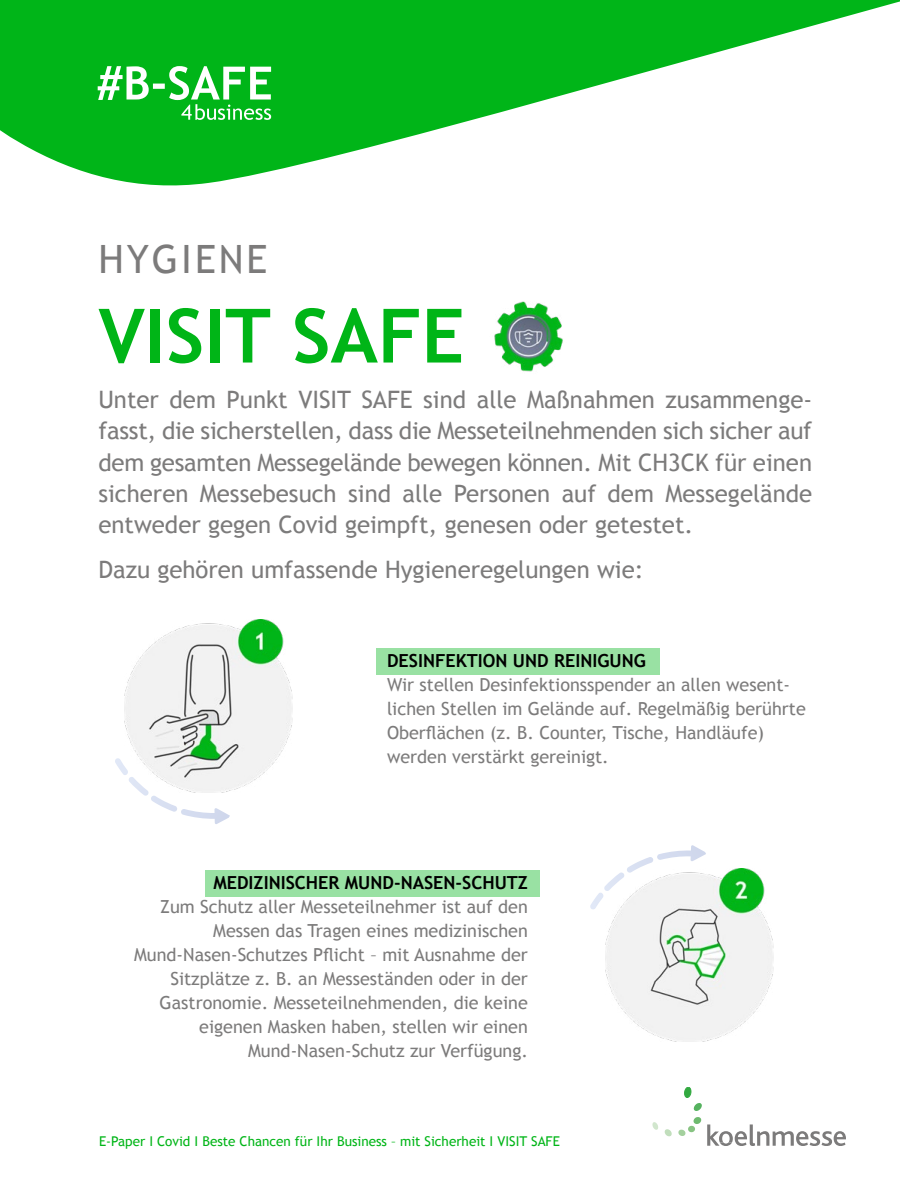
<style>
.page{position:relative;width:900px;height:1200px;background:#fff}
.page>*{position:absolute;margin:0;border:0;box-sizing:border-box;transform-origin:0 0}
.t1{font:700 75px "Trebuchet MS";color:#00b517}
.t2{font:39px "Trebuchet MS";letter-spacing:.075em;color:#7c7b7b}
.t3{font:24px/31.5px "Trebuchet MS";color:#7c7b7b;text-align:justify}
.t4{font:18px/24px "Trebuchet MS";color:#7c7b7b}
.t5{font:700 18px "Trebuchet MS";color:#000}
.t6{font:13.5px "Trebuchet MS";color:#00b517}
</style>
<div class="page">
<svg style="left:652px;top:1122px;width:20px;height:15px"></svg>
<svg style="left:678px;top:1087px;width:168px;height:59px"></svg>
<svg style="left:0;top:0;width:900px;height:186px;fill:#00b518"></svg>
<svg style="left:98px;top:66px;width:173px;height:54px"></svg>
<div style="left:206px;top:870px;width:334px;height:27px;background:#99e1a3"></div>
<div style="left:377px;top:648px;width:283px;height:27px;background:#99e1a3"></div>
<svg style="left:115px;top:758px;width:115px;height:66px"></svg>
<svg style="left:590px;top:845px;width:116px;height:65px"></svg>
<img style="left:494px;top:301px;width:69px;height:71px">
<img style="left:124px;top:620px;width:169px;height:173px">
<img style="left:605px;top:868px;width:169px;height:173px">
<h2 class="t2" style="left:98px;top:236px;width:171px">HYGIENE</h2>
<h1 class="t1" style="left:98px;top:289px;width:368px">VISIT SAFE</h1>
<p class="t3" style="left:98px;top:384px;width:715px">Unter dem Punkt VISIT SAFE sind alle Maßnahmen zusammenge&shy;fasst, die sicherstellen, dass die Messeteilnehmenden sich sicher auf dem gesamten Messegelände bewegen können. Mit CH3CK für einen sicheren Messebesuch sind alle Personen auf dem Messegelände entweder gegen Covid geimpft, genesen oder getestet.</p>
<h3 class="t3" style="left:98px;top:555px;width:547px">Dazu gehören umfassende Hygieneregelungen wie:</h3>
<p class="t5" style="left:387px;top:649px;width:260px">DESINFEKTION UND REINIGUNG</p>
<p class="t4" style="left:387px;top:673px;width:420px">Wir stellen Desinfektionsspender an allen wesent&shy;lichen Stellen im Gelände auf. Regelmäßig berührte Oberflächen (z. B. Counter, Tische, Handläufe) werden verstärkt gereinigt.</p>
<p class="t5" style="left:213px;top:872px;width:316px">MEDIZINISCHER MUND-NASEN-SCHUTZ</p>
<p class="t4" style="left:134px;top:895px;width:395px;text-align:right">Zum Schutz aller Messeteilnehmer ist auf den Messen das Tragen eines medizinischen Mund-Nasen-Schutzes Pflicht – mit Ausnahme der Sitzplätze z. B. an Messeständen oder in der Gastronomie. Messeteilnehmenden, die keine eigenen Masken haben, stellen wir einen Mund-Nasen-Schutz zur Verfügung.</p>
<p class="t6" style="left:99px;top:1133px;width:462px">E-Paper I Covid I Beste Chancen für Ihr Business – mit Sicherheit I VISIT SAFE</p>
</div>
